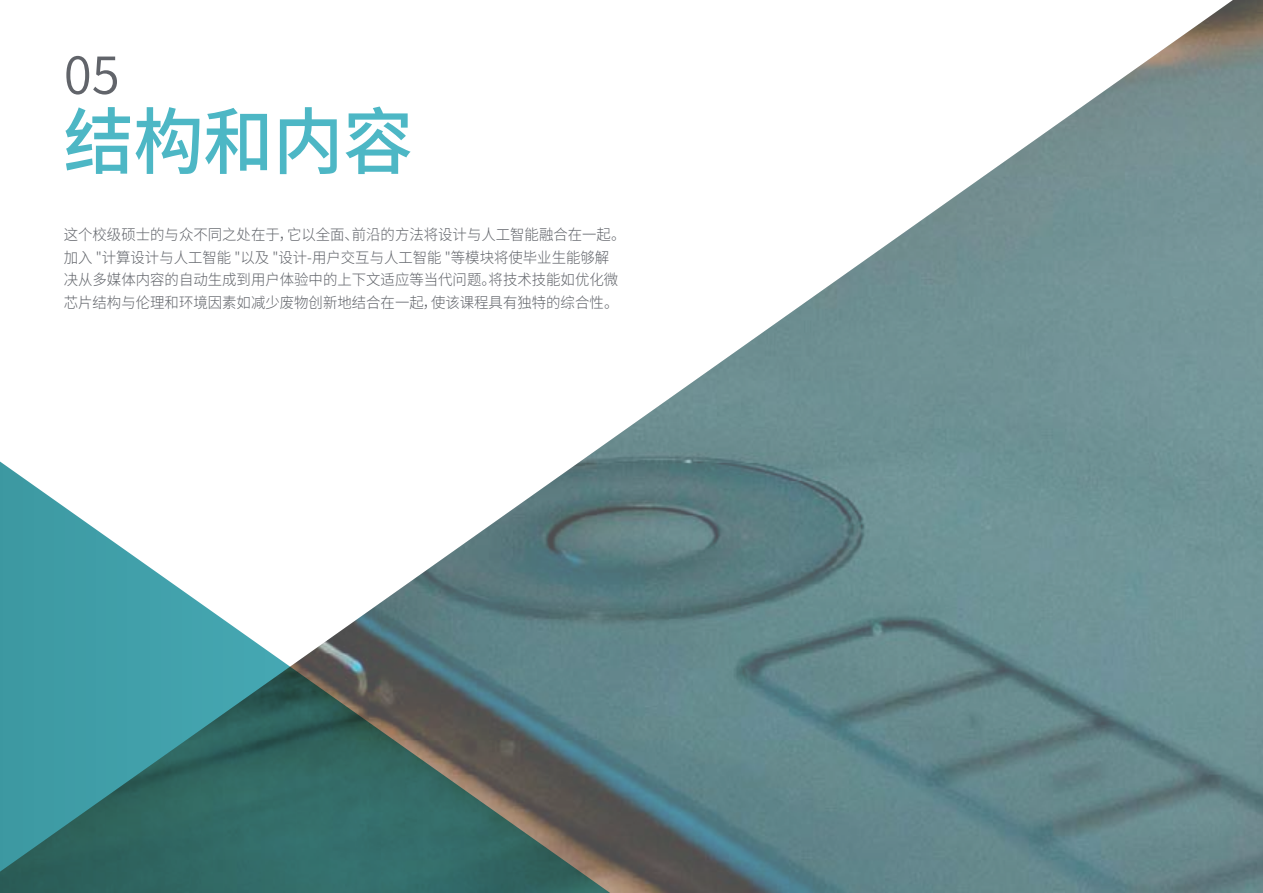
<style>
.page{position:relative;width:1263px;height:893px;background:#fff}
.page>*{position:absolute;margin:0;border:0;box-sizing:border-box;transform-origin:0 0}
.t1{font:500 72px "Source Han Sans CN";color:#4db7c5}
.t2{font:52.5px "Source Han Sans CN";color:#61646a}
.t3{font:300 15px/22.5px "Source Han Sans CN";color:#61646a;scale:.96 1}
</style>
<div class="page">
<img style="left:602px;top:0;width:661px;height:893px">
<svg style="left:0;top:446px;width:640px;height:447px"></svg>
<h2 class="t2" style="left:64px;top:45px;width:57px">05</h2>
<h1 class="t1" style="left:64px;top:101px;width:351px">结构和内容</h1>
<p class="t3" style="left:64px;top:224px;width:587px">这个校级硕士的与众不同之处在于，它以全面、前沿的方法将设计与人工智能融合在一起。加入 "计算设计与人工智能 "以及 "设计-用户交互与人工智能 "等模块将使毕业生能够解决从多媒体内容的自动生成到用户体验中的上下文适应等当代问题。将技术技能如优化微芯片结构与伦理和环境因素如减少废物创新地结合在一起，使该课程具有独特的综合性。</p>
</div>
